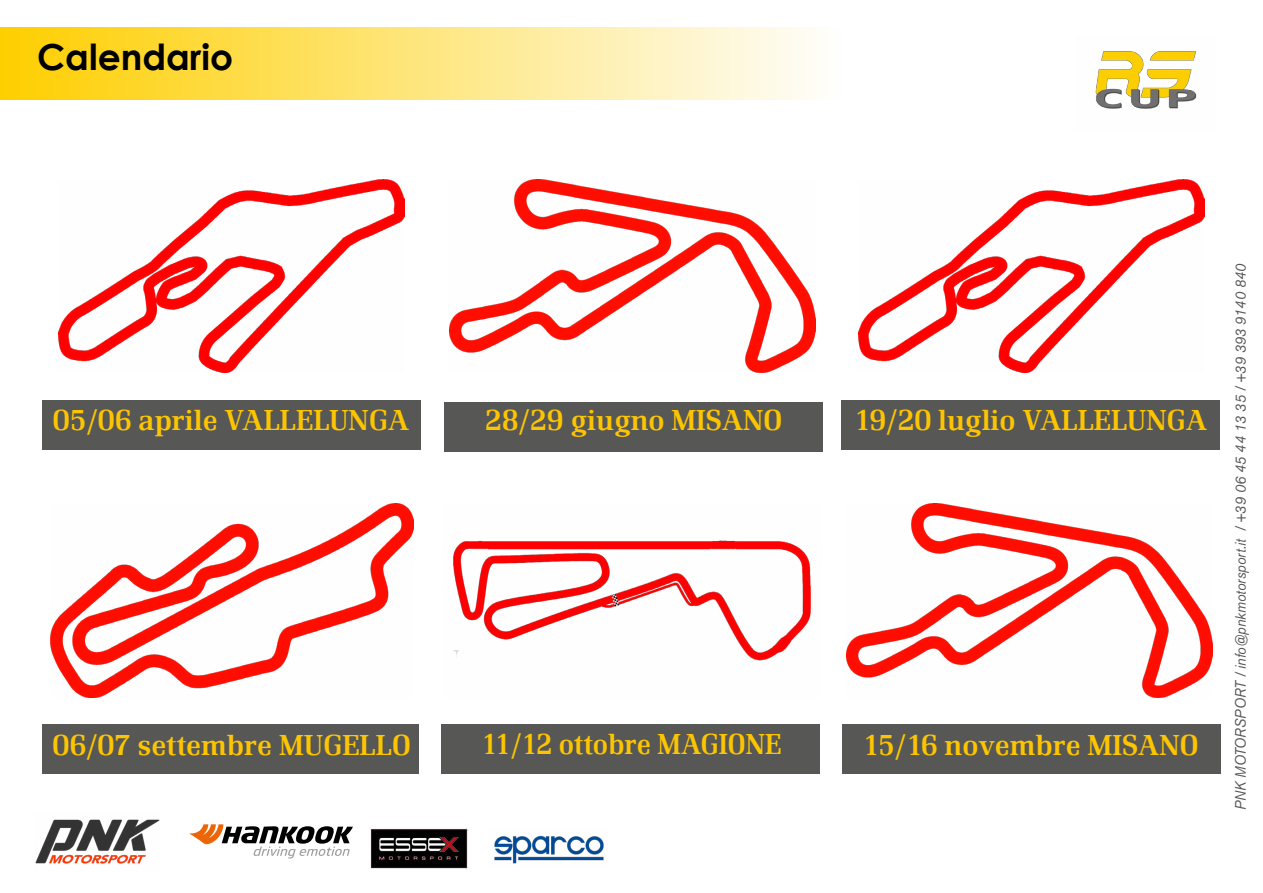
<style>
.page{position:relative;width:1263px;height:893px;background:#fff}
.page>*{position:absolute;margin:0;border:0;box-sizing:border-box;transform-origin:0 0}
.t1{font:700 36px "Century Gothic";color:#000}
.t2{font:500 30px "Renault TOT";color:#fdc500}
.t3{font:500 30px "Renault TOT";color:#fdc500;scale:.95 1}
.t4{font:italic 15px "Akzidenz Grotesk BE";color:#575756;scale:.92 1}
</style>
<div class="page">
<div style="left:43px;top:400px;width:378px;height:50px;background:#575756"></div>
<div style="left:43px;top:724px;width:376px;height:50px;background:#575756"></div>
<div style="left:841px;top:400px;width:378px;height:50px;background:#575756"></div>
<div style="left:441px;top:724px;width:379px;height:50px;background:#575756"></div>
<div style="left:842px;top:724px;width:378px;height:50px;background:#575756"></div>
<img style="left:1095px;top:51px;width:102px;height:58px">
<img style="left:50px;top:504px;width:363px;height:193px">
<div style="left:0;top:28px;width:842px;height:72px;background:linear-gradient(to right,#fece00,#fefefd)"></div>
<img style="left:59px;top:179px;width:346px;height:194px">
<img style="left:453px;top:540px;width:358px;height:121px">
<img style="left:847px;top:504px;width:365px;height:193px">
<img style="left:35px;top:819px;width:125px;height:45px">
<div style="left:444px;top:402px;width:378px;height:50px;background:#575756"></div>
<img style="left:449px;top:179px;width:366px;height:194px">
<img style="left:858px;top:179px;width:346px;height:194px">
<svg style="left:189px;top:824px;width:164px;height:34px"></svg>
<img style="left:370px;top:827px;width:98px;height:42px">
<img style="left:494px;top:835px;width:110px;height:29px">
<p class="t1" style="left:37px;top:29px;width:197px">Calendario</p>
<p class="t2" style="left:53px;top:403px;width:358px">05/06 aprile VALLELUNGA</p>
<p class="t2" style="left:53px;top:728px;width:360px">06/07 settembre MUGELLO</p>
<p class="t2" style="left:485px;top:403px;width:299px">28/29 giugno MISANO</p>
<p class="t2" style="left:854px;top:403px;width:355px">19/20 luglio VALLELUNGA</p>
<p class="t3" style="left:481px;top:727px;width:317px">11/12 ottobre MAGIONE</p>
<p class="t2" style="left:863px;top:728px;width:337px">15/16 novembre MISANO</p>
<p class="t4" style="left:1232px;top:810px;width:596px;rotate:-90deg">PNK MOTORSPORT / info@pnkmotorsport.it / +39 06 45 44 13 35 / +39 393 9140 840</p>
</div>
